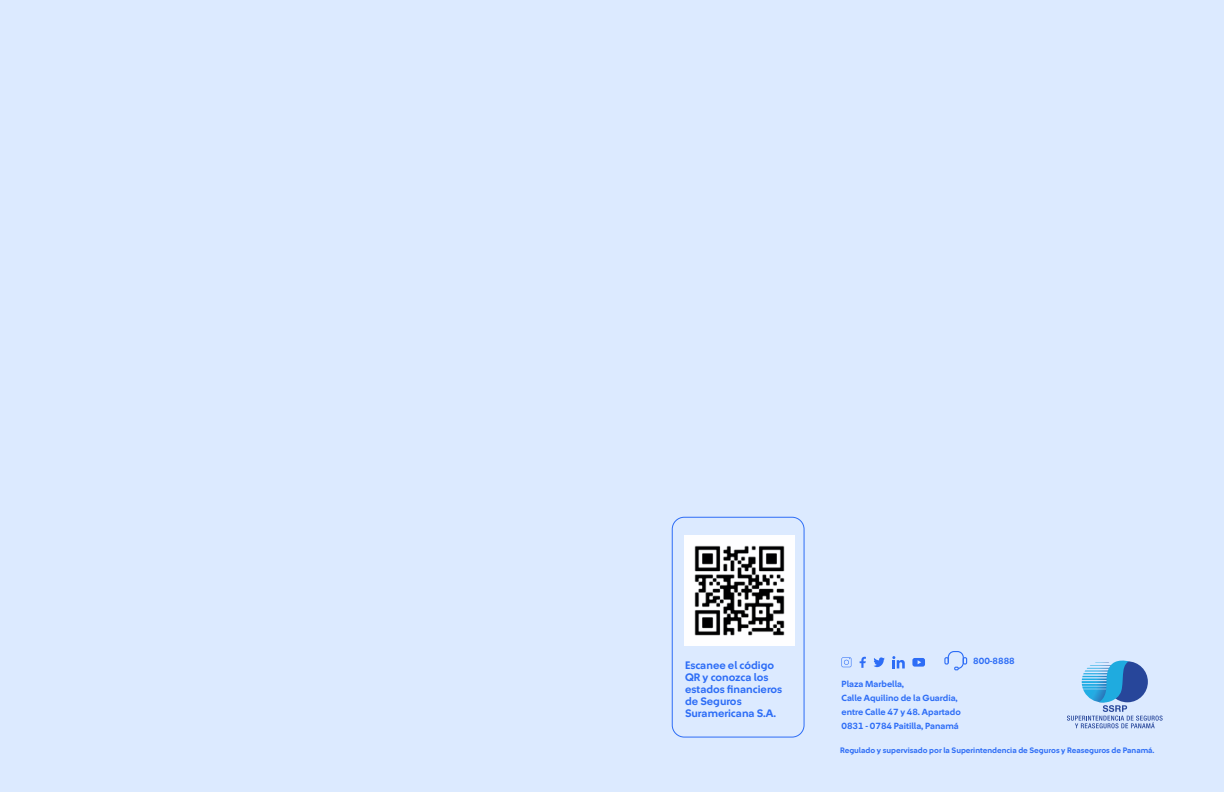
<style>
.page{position:relative;width:1224px;height:792px;background:#dceaff}
.page>*{position:absolute;margin:0;border:0;box-sizing:border-box;transform-origin:0 0}
.t1{font:700 11px/12px "Sura Sans";color:#2d6df6}
.t2{font:700 9px/14px "Sura Sans";color:#2d6df6}
.t3{font:700 8px "Sura Sans";color:#2d6df6}
</style>
<div class="page">
<svg style="left:1067px;top:660px;width:96px;height:68px"></svg>
<svg style="left:841px;top:657px;width:10px;height:10px"></svg>
<svg style="left:860px;top:657px;width:6px;height:11px"></svg>
<svg style="left:912px;top:658px;width:13px;height:9px"></svg>
<svg style="left:874px;top:657px;width:11px;height:11px"></svg>
<svg style="left:892px;top:656px;width:13px;height:12px"></svg>
<svg style="left:944px;top:651px;width:23px;height:19px"></svg>
<div style="left:672px;top:517px;width:132px;height:220px;border:1px solid #2d6df6;border-radius:12px"></div>
<img style="left:684px;top:535px;width:110px;height:110px">
<p class="t1" style="left:685px;top:659px;width:99px">Escanee el código<br>QR y conozca los estados financieros de Seguros<br>Suramericana S.A.</p>
<p class="t2" style="left:973px;top:654px;width:43px">800-8888</p>
<p class="t2" style="left:841px;top:677px;width:121px">Plaza Marbella,<br>Calle Aquilino de la Guardia, entre Calle 47 y 48. Apartado<br>0831 - 0784 Paitilla, Panamá</p>
<p class="t3" style="left:840px;top:747px;width:316px">Regulado y supervisado por la Superintendencia de Seguros y Reaseguros de Panamá.</p>
</div>
